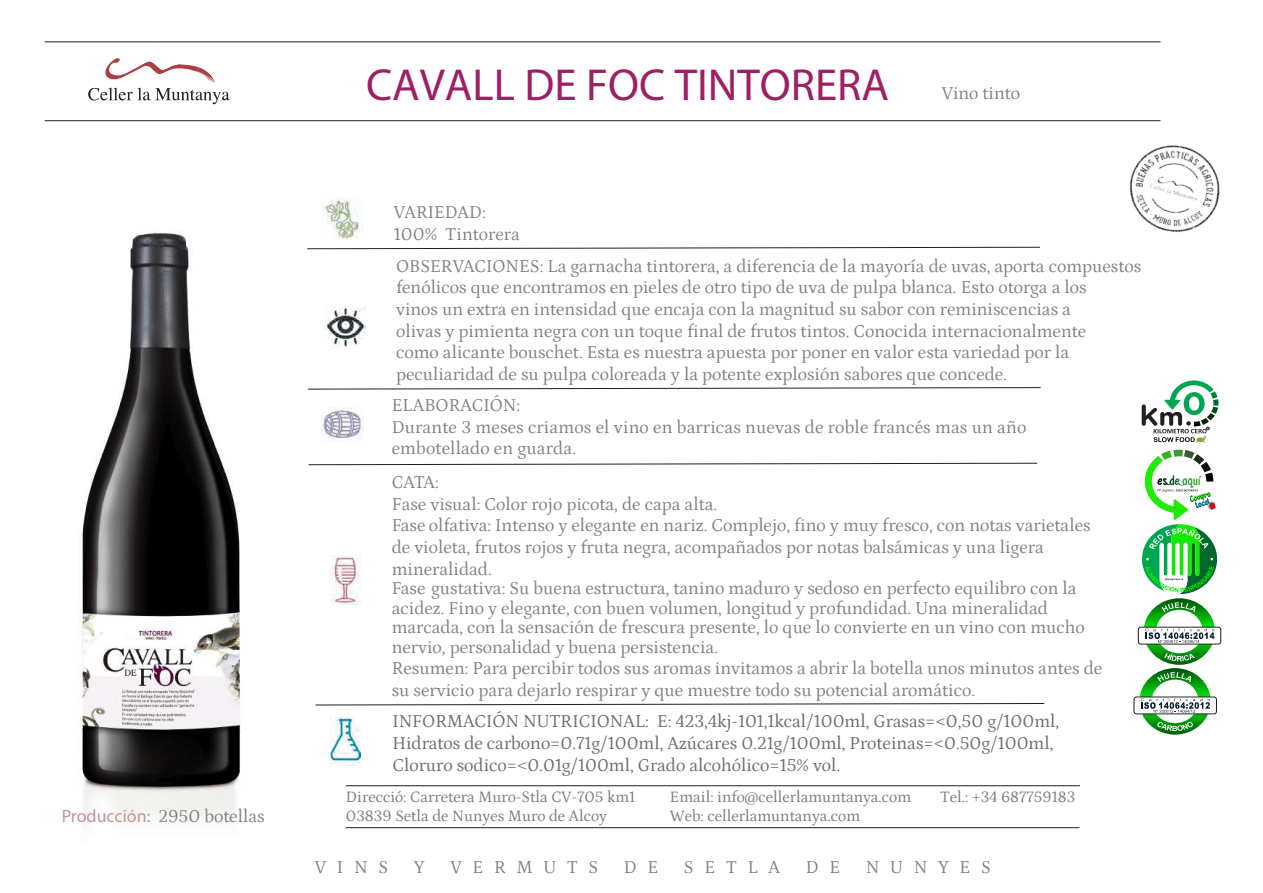
<style>
.page{position:relative;width:1263px;height:893px;background:#fff}
.page>*{position:absolute;margin:0;border:0;box-sizing:border-box;transform-origin:0 0}
.t1{font:45px "Myriad Pro";color:#9e1f62}
.t2{font:18px/21.6px "Petrona";color:#808285}
.t3{font:18px/21.6px "Petrona";color:#6c6d70}
.t4{font:18px "Petrona";letter-spacing:.6em;color:#808285}
.t5{font:15.75px "Petrona";color:#7a7c7f}
.s1{font-family:"Myriad Pro";color:#c89494}
</style>
<div class="page">
<img style="left:80px;top:231px;width:161px;height:589px">
<hr style="left:45px;top:42px;width:1115px;height:1px;background:#221e1f">
<hr style="left:45px;top:120px;width:1115px;height:1px;background:#221e1f">
<svg style="left:88px;top:58px;width:141px;height:46px"></svg>
<hr style="left:346px;top:827px;width:733px;height:1px;background:#221e1f">
<hr style="left:346px;top:785px;width:734px;height:1px;background:#221e1f">
<img style="left:1129px;top:145px;width:91px;height:87px">
<img style="left:330px;top:556px;width:29px;height:48px">
<img style="left:322px;top:407px;width:41px;height:32px">
<svg style="left:307px;top:247px;width:733px;height:2px"></svg>
<svg style="left:308px;top:462px;width:730px;height:3px"></svg>
<svg style="left:315px;top:703px;width:730px;height:3px"></svg>
<svg style="left:307px;top:387px;width:734px;height:3px"></svg>
<img style="left:324px;top:198px;width:39px;height:40px">
<img style="left:330px;top:718px;width:31px;height:47px">
<img style="left:325px;top:307px;width:41px;height:41px">
<div style="left:1133px;top:696px;width:84px;height:18px;border:1px solid #231f20;border-radius:3px"></div>
<div style="left:1138px;top:627px;width:83px;height:17px;border:1px solid #231f20;border-radius:3px"></div>
<svg style="left:1142px;top:380px;width:76px;height:62px"></svg>
<img style="left:1139px;top:450px;width:78px;height:285px">
<p class="t2" style="left:62px;top:804px;width:204px"><span class="s1">Producción:</span> 2950 botellas</p>
<h1 class="t1" style="left:366px;top:57px;width:524px">CAVALL DE FOC TINTORERA</h1>
<p class="t2" style="left:394px;top:200px;width:127px">VARIEDAD:<br>100% Tintorera</p>
<p class="t2" style="left:942px;top:81px;width:80px">Vino tinto</p>
<p class="t2" style="left:396px;top:254px;width:747px">OBSERVACIONES: La garnacha tintorera, a diferencia de la mayoría de uvas, aporta compuestos fenólicos que encontramos en pieles de otro tipo de uva de pulpa blanca. Esto otorga a los<br>vinos un extra en intensidad que encaja con la magnitud su sabor con reminiscencias a<br>olivas y pimienta negra con un toque final de frutos tintos. Conocida internacionalmente<br>como alicante bouschet. Esta es nuestra apuesta por poner en valor esta variedad por la peculiaridad de su pulpa coloreada y la potente explosión sabores que concede.</p>
<p class="t2" style="left:392px;top:393px;width:636px">ELABORACIÓN:<br>Durante 3 meses criamos el vino en barricas nuevas de roble francés mas un año embotellado en guarda.</p>
<p class="t2" style="left:392px;top:470px;width:700px">CATA:<br>Fase visual: Color rojo picota, de capa alta.<br>Fase olfativa: Intenso y elegante en nariz. Complejo, fino y muy fresco, con notas varietales de violeta, frutos rojos y fruta negra, acompañados por notas balsámicas y una ligera mineralidad.</p>
<p class="t2" style="left:392px;top:577px;width:695px;line-height:19.5px">Fase gustativa: Su buena estructura, tanino maduro y sedoso en perfecto equilibro con la acidez. Fino y elegante, con buen volumen, longitud y profundidad. Una mineralidad marcada, con la sensación de frescura presente, lo que lo convierte en un vino con mucho nervio, personalidad y buena persistencia.</p>
<p class="t2" style="left:392px;top:656px;width:712px">Resumen: Para percibir todos sus aromas invitamos a abrir la botella unos minutos antes de su servicio para dejarlo respirar y que muestre todo su potencial aromático.</p>
<p class="t3" style="left:392px;top:709px;width:668px">INFORMACIÓN NUTRICIONAL: E: 423,4kj-101,1kcal/100ml, Grasas=&lt;0,50 g/100ml,<br>Hidratos de carbono=0.71g/100ml, Azúcares 0.21g/100ml, Proteinas=&lt;0.50g/100ml,<br>Cloruro sodico=&lt;0.01g/100ml, Grado alcohólico=15% vol.</p>
<p class="t5" style="left:346px;top:785px;width:291px">Direcció: Carretera Muro-Stla CV-705 km1</p>
<p class="t5" style="left:670px;top:785px;width:243px">Email: info@cellerlamuntanya.com</p>
<p class="t5" style="left:940px;top:785px;width:137px">Tel.: +34 687759183</p>
<p class="t5" style="left:346px;top:804px;width:263px">03839 Setla de Nunyes Muro de Alcoy</p>
<p class="t5" style="left:670px;top:804px;width:192px">Web: cellerlamuntanya.com</p>
<p class="t2" style="left:315px;top:854px;width:75px">VINS</p>
<p class="t2" style="left:414px;top:854px;width:12px">Y</p>
<p class="t4" style="left:450px;top:853px;width:149px">VERMUTS</p>
<p class="t2" style="left:624px;top:854px;width:36px">D E</p>
<p class="t2" style="left:684px;top:854px;width:98px">SETLA</p>
<p class="t2" style="left:806px;top:854px;width:36px">D E</p>
<p class="t2" style="left:866px;top:854px;width:127px">NUNYES</p>
</div>
